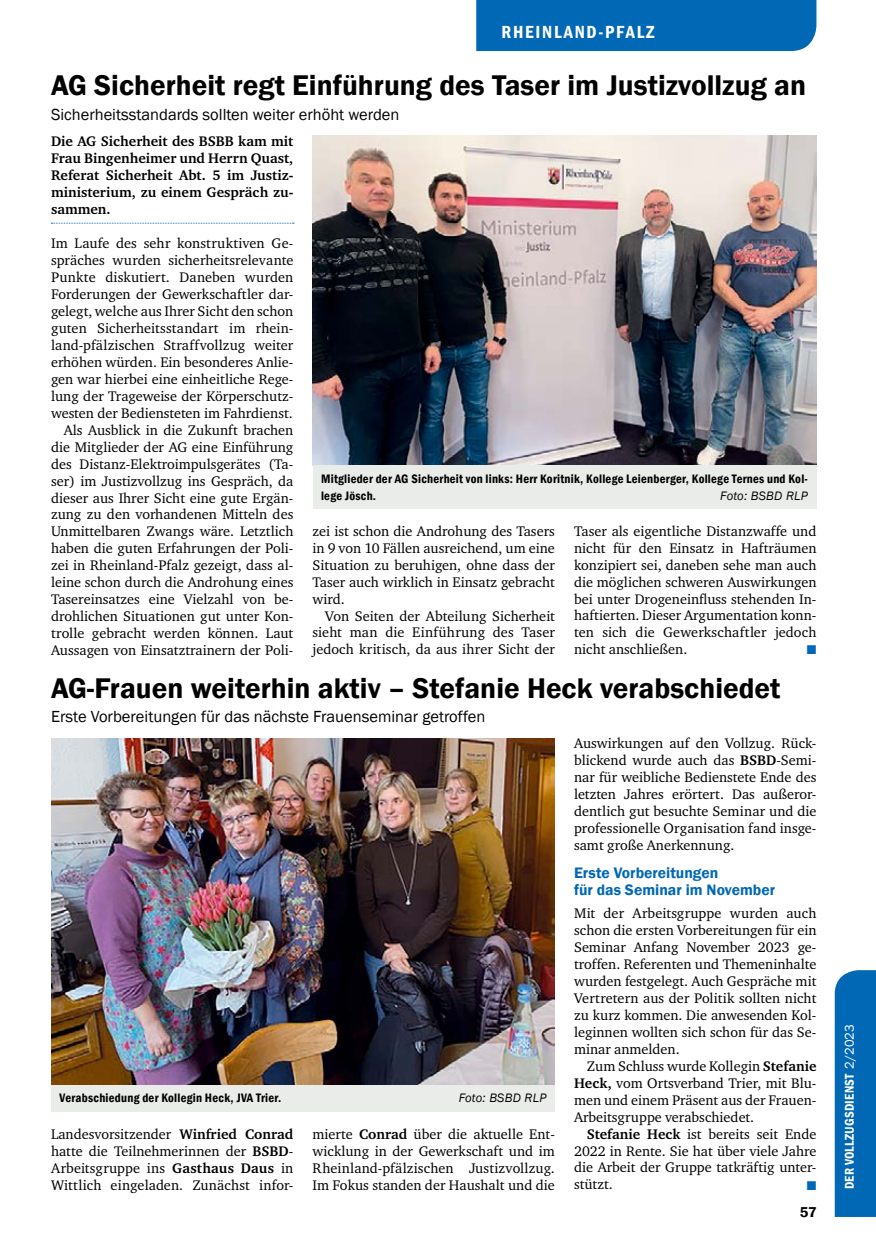
<style>
.page{position:relative;width:876px;height:1251px;background:#fff}
.page>*{position:absolute;margin:0;border:0;box-sizing:border-box;transform-origin:0 0}
.t1{font:600 29.25px "Franklin Gothic";color:#000}
.t2{font:600 condensed 18px "Franklin Gothic";letter-spacing:.1em;color:#fff}
.t3{font:16.5px "Franklin Gothic";color:#000}
.t4{font:600 15.6px/17px "Franklin Gothic";color:#0068b5}
.t5{font:600 14.7px "Franklin Gothic";color:#000}
.t6{font:14.25px/17px "Charter ITC";color:#000;text-align:justify}
.t7{font:700 14.25px/17px "Charter ITC";color:#000;text-align:justify}
.t8{font:600 condensed 13.05px "Franklin Gothic";letter-spacing:.015em;color:#fff}
.t9{font:600 condensed 12.6px/17px "Franklin Gothic";letter-spacing:.02em;color:#000}
.t10{font:italic 12.6px "Franklin Gothic";letter-spacing:.02em;color:#000}
.t11{font:12.6px "Zapf Dingbats";color:#0068b5}
.s1{font-weight:700}
.s2{font-weight:400;font-stretch:normal}
</style>
<div class="page">
<div style="left:835px;top:970px;width:41px;height:246px;background:#0068b5"></div>
<div style="left:476px;top:0;width:340px;height:51px;background:#0068b5"></div>
<img style="left:51px;top:738px;width:504px;height:346px">
<div style="left:51px;top:1084px;width:504px;height:27px;background:#eaece9"></div>
<svg style="left:51px;top:223px;width:243px;height:1px"></svg>
<img style="left:313px;top:136px;width:503px;height:329px">
<div style="left:313px;top:465px;width:503px;height:43px;background:#eaece9"></div>
<p class="t2" style="left:501px;top:20px;width:155px">RHEINLAND-PFALZ</p>
<p class="t1" style="left:51px;top:68px;width:756px">AG Sicherheit regt Einführung des Taser im Justizvollzug an</p>
<p class="t3" style="left:51px;top:104px;width:350px">Sicherheitsstandards sollten weiter erhöht werden</p>
<p class="t7" style="left:51px;top:133px;width:244px">Die AG Sicherheit des BSBB kam mit Frau Bingenheimer und Herrn Quast, Referat Sicherheit Abt. 5 im Justiz&shy;ministerium, zu einem Gespräch zu&shy;sammen.</p>
<p class="t6" style="left:51px;top:235px;width:244px;text-align:right">Im Laufe des sehr konstruktiven Ge&shy;spräches wurden sicherheitsrelevante Punkte diskutiert. Daneben wurden Forderungen der Gewerkschaftler dar&shy;gelegt, welche aus Ihrer Sicht den schon guten Sicherheitsstandart im rhein&shy;land-pfälzischen Straffvollzug weiter erhöhen würden. Ein besonderes Anlie&shy;gen war hierbei eine einheitliche Rege&shy;lung der Trageweise der Körperschutz&shy;westen der Bediensteten im Fahrdienst.<br>Als Ausblick in die Zukunft brachen die Mitglieder der AG eine Einführung des Distanz-Elektroimpulsgerätes (Ta&shy;ser) im Justizvollzug ins Gespräch, da dieser aus Ihrer Sicht eine gute Ergän&shy;zung zu den vorhandenen Mitteln des Unmittelbaren Zwangs wäre. Letztlich haben die guten Erfahrungen der Poli&shy;zei in Rheinland-Pfalz gezeigt, dass al&shy;leine schon durch die Androhung eines Tasereinsatzes eine Vielzahl von be&shy;drohlichen Situationen gut unter Kon&shy;trolle gebracht werden können. Laut Aussagen von Einsatztrainern der Poli-</p>
<p class="t9" style="left:321px;top:469px;width:488px">Mitglieder der AG Sicherheit von links: Herr Koritnik, Kollege Leienberger, Kollege Ternes und Kol&shy;lege Jösch.</p>
<p class="t10" style="left:720px;top:487px;width:89px">Foto: BSBD RLP</p>
<p class="t6" style="left:574px;top:522px;width:244px">Taser als eigentliche Distanzwaffe und nicht für den Einsatz in Hafträumen konzipiert sei, daneben sehe man auch die möglichen schweren Auswirkungen bei unter Drogeneinfluss stehenden In&shy;haftierten. Dieser Argumentation konn&shy;ten sich die Gewerkschaftler jedoch nicht anschließen.</p>
<p class="t6" style="left:313px;top:522px;width:244px">zei ist schon die Androhung des Tasers</p>
<p class="t6" style="left:313px;top:539px;width:244px">in 9 von 10 Fällen ausreichend, um eine</p>
<p class="t6" style="left:313px;top:556px;width:244px">Situation zu beruhigen, ohne dass der</p>
<p class="t6" style="left:313px;top:573px;width:244px">Taser auch wirklich in Einsatz gebracht</p>
<p class="t6" style="left:313px;top:590px;width:34px">wird.</p>
<p class="t6" style="left:325px;top:607px;width:231px">Von Seiten der Abteilung Sicherheit</p>
<p class="t6" style="left:313px;top:624px;width:244px">sieht man die Einführung des Taser</p>
<p class="t6" style="left:313px;top:641px;width:244px">jedoch kritisch, da aus ihrer Sicht der</p>
<p class="t11" style="left:807px;top:644px;width:11px">■</p>
<p class="t1" style="left:51px;top:669px;width:731px">AG-Frauen weiterhin aktiv – Stefanie Heck verabschiedet</p>
<p class="t3" style="left:51px;top:706px;width:436px">Erste Vorbereitungen für das nächste Frauenseminar getroffen</p>
<p class="t9" style="left:60px;top:1089px;width:223px">Verabschiedung der Kollegin Heck, JVA Trier.</p>
<p class="t10" style="left:459px;top:1089px;width:89px">Foto: BSBD RLP</p>
<p class="t6" style="left:313px;top:1125px;width:244px">mierte <span class="s1">Conrad</span> über die aktuelle Ent&shy;wicklung in der Gewerkschaft und im Rheinland-pfälzischen Justizvollzug.<br>Im Fokus standen der Haushalt und die</p>
<p class="t6" style="left:51px;top:1125px;width:244px">Landesvorsitzender <span class="s1">Winfried Conrad </span>hatte die Teilnehmerinnen der <span class="s1">BSBD</span>-Arbeitsgruppe ins <span class="s1">Gasthaus Daus</span> in Wittlich eingeladen. Zunächst infor-</p>
<p class="t6" style="left:574px;top:735px;width:244px">Auswirkungen auf den Vollzug. Rück&shy;blickend wurde auch das <span class="s1">BSBD</span>-Semi&shy;nar für weibliche Bedienstete Ende des letzten Jahres erörtert. Das außeror&shy;dentlich gut besuchte Seminar und die professionelle Organisation fand insge&shy;samt große Anerkennung.</p>
<p class="t4" style="left:574px;top:864px;width:203px">Erste Vorbereitungen<br>für das Seminar im November</p>
<p class="t6" style="left:574px;top:904px;width:244px">Mit der Arbeitsgruppe wurden auch</p>
<p class="t6" style="left:574px;top:921px;width:244px">schon die ersten Vorbereitungen für ein</p>
<p class="t6" style="left:574px;top:938px;width:244px">Seminar Anfang November 2023 ge-</p>
<p class="t6" style="left:574px;top:955px;width:244px">troffen. Referenten und Themeninhalte</p>
<p class="t6" style="left:574px;top:972px;width:244px">wurden festgelegt. Auch Gespräche mit</p>
<p class="t6" style="left:574px;top:989px;width:244px">Vertretern aus der Politik sollten nicht</p>
<p class="t6" style="left:574px;top:1006px;width:244px">zu kurz kommen. Die anwesenden Kol-</p>
<p class="t6" style="left:574px;top:1023px;width:244px">leginnen wollten sich schon für das Se-</p>
<p class="t6" style="left:574px;top:1040px;width:107px">minar anmelden.</p>
<p class="t6" style="left:587px;top:1057px;width:231px">Zum Schluss wurde Kollegin <span class="s1">Stefanie</span></p>
<p class="t6" style="left:574px;top:1074px;width:244px"><span class="s1">Heck,</span> vom Ortsverband Trier, mit Blu-</p>
<p class="t6" style="left:574px;top:1090px;width:244px">men und einem Präsent aus der Frauen-</p>
<p class="t6" style="left:574px;top:1107px;width:182px">Arbeitsgruppe verabschiedet.</p>
<p class="t6" style="left:587px;top:1124px;width:231px"><span class="s1">Stefanie Heck</span> ist bereits seit Ende</p>
<p class="t6" style="left:574px;top:1141px;width:244px">2022 in Rente. Sie hat über viele Jahre</p>
<p class="t6" style="left:574px;top:1158px;width:244px">die Arbeit der Gruppe tatkräftig unter-</p>
<p class="t6" style="left:574px;top:1175px;width:40px">stützt.</p>
<p class="t11" style="left:807px;top:1178px;width:11px">■</p>
<p class="t5" style="left:800px;top:1202px;width:18px">57</p>
<p class="t8" style="left:841px;top:1188px;width:166px;rotate:-90deg">DER VOLLZUGSDIENST <span class="s2">2/2023</span></p>
</div>
